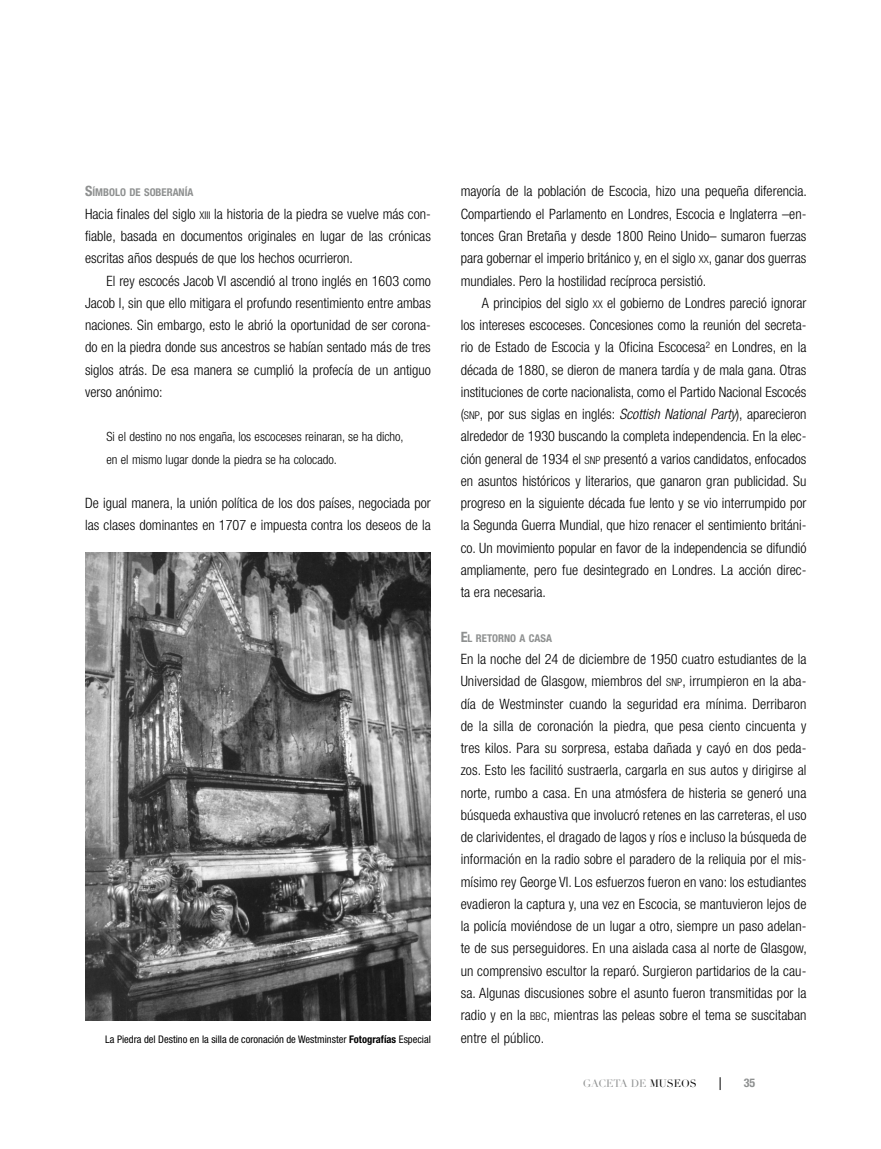
<style>
.page{position:relative;width:881px;height:1149px;background:#fff}
.page>*{position:absolute;margin:0;border:0;box-sizing:border-box;transform-origin:0 0}
.t1{font:300 condensed 14.25px/22.2px "Helvetica Neue";color:#000;text-align:justify}
.t2{font:300 condensed 12.75px/22.2px "Helvetica Neue";color:#000}
.t3{font:700 condensed 12px "Helvetica Neue";color:#8e9090}
.t4{font:700 condensed 10.65px "Helvetica Neue";color:#8e9090}
.t5{font:condensed 10.5px "Helvetica Neue";color:#000}
.t6{font:10.5px "Didot LH";letter-spacing:-.005em;color:#8e9090}
.s1{font-size:14.25px}
.s2{font-size:10.65px}
.s3{font-style:italic}
.s4{font-weight:700}
.s5{color:#000}
</style>
<div class="page">
<svg style="left:719px;top:1077px;width:1px;height:12px"></svg>
<img style="left:85px;top:552px;width:346px;height:467px">
<p class="t4" style="left:85px;top:186px;width:110px"><span class="s1">S</span>ÍMBOLO DE SOBERANÍA</p>
<p class="t1" style="left:85px;top:202px;width:347px">Hacia finales del siglo <span class="s2">XIII</span> la historia de la piedra se vuelve más con&shy;fiable, basada en documentos originales en lugar de las crónicas escritas años después de que los hechos ocurrieron.</p>
<p class="t1" style="left:85px;top:269px;width:347px;text-indent:21px">El rey escocés Jacob VI ascendió al trono inglés en 1603 como Jacob I, sin que ello mitigara el profundo resentimiento entre ambas naciones. Sin embargo, esto le abrió la oportunidad de ser corona&shy;do en la piedra donde sus ancestros se habían sentado más de tres siglos atrás. De esa manera se cumplió la profecía de un antiguo verso anónimo:</p>
<p class="t2" style="left:106px;top:425px;width:299px">Si el destino no nos engaña, los escoceses reinaran, se ha dicho, en el mismo lugar donde la piedra se ha colocado.</p>
<p class="t1" style="left:85px;top:491px;width:347px">De igual manera, la unión política de los dos países, negociada por las clases dominantes en 1707 e impuesta contra los deseos de la</p>
<p class="t1" style="left:460px;top:180px;width:347px">mayoría de la población de Escocia, hizo una pequeña diferencia.<br>Compartiendo el Parlamento en Londres, Escocia e Inglaterra –en&shy;tonces Gran Bretaña y desde 1800 Reino Unido– sumaron fuerzas para gobernar el imperio británico y, en el siglo <span class="s2">XX</span>, ganar dos guerras mundiales. Pero la hostilidad recíproca persistió.</p>
<p class="t1" style="left:460px;top:291px;width:347px;text-indent:21px">A principios del siglo <span class="s2">XX</span> el gobierno de Londres pareció ignorar los intereses escoceses. Concesiones como la reunión del secreta&shy;rio de Estado de Escocia y la Oficina Escocesa<sup>2</sup> en Londres, en la década de 1880, se dieron de manera tardía y de mala gana. Otras instituciones de corte nacionalista, como el Partido Nacional Escocés (<span class="s2">SNP</span>, por sus siglas en inglés: <span class="s3">Scottish National Party</span>), aparecieron alrededor de 1930 buscando la completa independencia. En la elec&shy;ción general de 1934 el <span class="s2">SNP</span> presentó a varios candidatos, enfocados en asuntos históricos y literarios, que ganaron gran publicidad. Su progreso en la siguiente década fue lento y se vio interrumpido por la Segunda Guerra Mundial, que hizo renacer el sentimiento británi&shy;co. Un movimiento popular en favor de la independencia se difundió ampliamente, pero fue desintegrado en Londres. La acción direc&shy;ta era necesaria.</p>
<p class="t4" style="left:460px;top:631px;width:93px"><span class="s1">E</span>L RETORNO A CASA</p>
<p class="t1" style="left:460px;top:647px;width:347px">En la noche del 24 de diciembre de 1950 cuatro estudiantes de la Universidad de Glasgow, miembros del <span class="s2">SNP</span>, irrumpieron en la aba&shy;día de Westminster cuando la seguridad era mínima. Derribaron de la silla de coronación la piedra, que pesa ciento cincuenta y tres kilos. Para su sorpresa, estaba dañada y cayó en dos peda&shy;zos. Esto les facilitó sustraerla, cargarla en sus autos y dirigirse al norte, rumbo a casa. En una atmósfera de histeria se generó una búsqueda exhaustiva que involucró retenes en las carreteras, el uso de clarividentes, el dragado de lagos y ríos e incluso la búsqueda de información en la radio sobre el paradero de la reliquia por el mis&shy;mísimo rey George VI. Los esfuerzos fueron en vano: los estudiantes evadieron la captura y, una vez en Escocia, se mantuvieron lejos de la policía moviéndose de un lugar a otro, siempre un paso adelan&shy;te de sus perseguidores. En una aislada casa al norte de Glasgow, un comprensivo escultor la reparó. Surgieron partidarios de la cau&shy;sa. Algunas discusiones sobre el asunto fueron transmitidas por la radio y en la <span class="s2">BBC</span>, mientras las peleas sobre el tema se suscitaban</p>
<p class="t5" style="left:105px;top:1032px;width:327px">La Piedra del Destino en la silla de coronación de Westminster <span class="s4">Fotografías</span> Especial</p>
<p class="t1" style="left:460px;top:1025px;width:85px">entre el público.</p>
<p class="t6" style="left:582px;top:1076px;width:115px">GACETA DE <span class="s5">MUSEOS</span></p>
<p class="t3" style="left:743px;top:1075px;width:13px">35</p>
</div>
